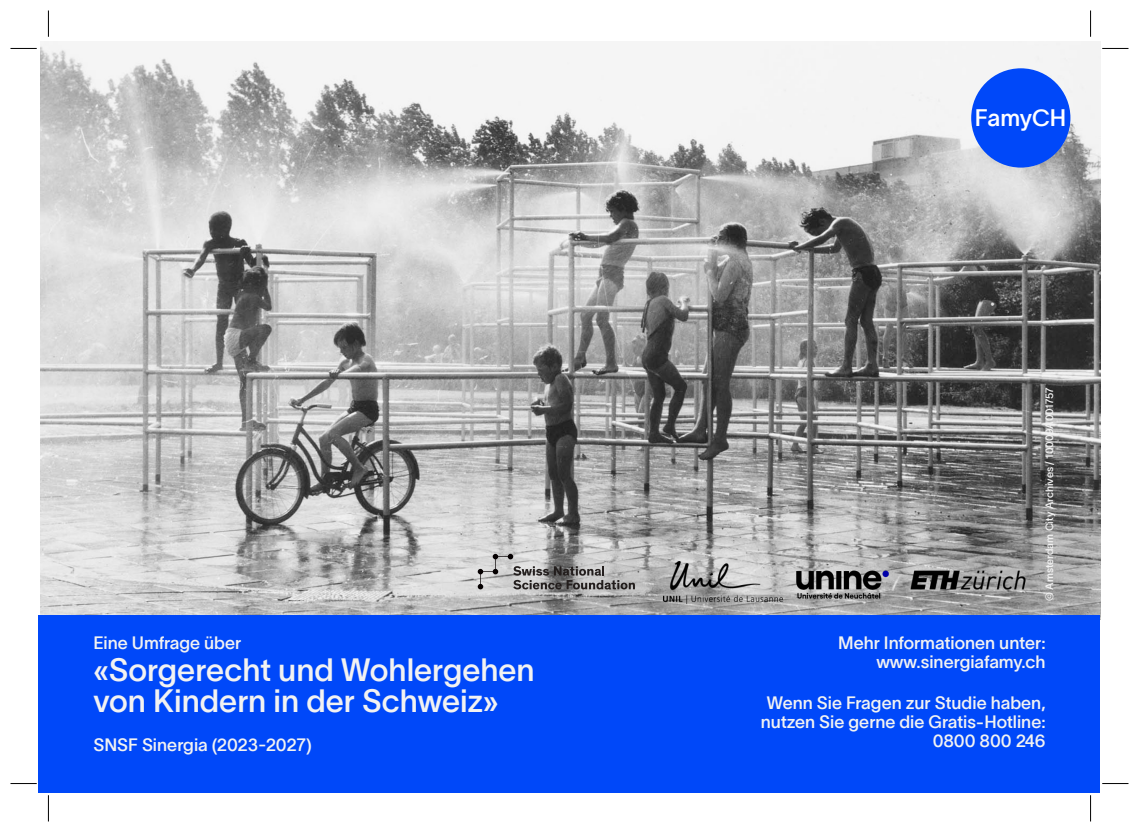
<style>
.page{position:relative;width:1139px;height:832px;background:#fff}
.page>*{position:absolute;margin:0;border:0;box-sizing:border-box;transform-origin:0 0}
.t1{font:31.5px/31.5px "TWK Lausanne Pan 500";color:#f2f2f2}
.t2{font:23.28px "TWK Lausanne Pan 500";color:#fff}
.t3{font:17.5px/19.2px "TWK Lausanne Pan 500";color:#f2f2f2;text-align:right}
.t4{font:10.5px "TWK Lausanne Pan 500";color:#f2f2f2}
</style>
<div class="page">
<img style="left:40px;top:41px;width:1060px;height:574px">
<div style="left:38px;top:615px;width:1062px;height:178px;background:#0048f9"></div>
<div style="left:971px;top:68px;width:99px;height:99px;background:#0048f9;border-radius:50%"></div>
<img style="left:784px;top:549px;width:118px;height:65px">
<img style="left:892px;top:552px;width:151px;height:55px">
<svg style="left:478px;top:554px;width:157px;height:35px;background:#a09f9f"></svg>
<img style="left:664px;top:562px;width:119px;height:41px">
<svg style="left:10px;top:48px;width:27px;height:1px"></svg>
<svg style="left:48px;top:10px;width:1px;height:27px"></svg>
<svg style="left:1090px;top:10px;width:1px;height:27px"></svg>
<svg style="left:1102px;top:48px;width:26px;height:1px"></svg>
<svg style="left:10px;top:783px;width:27px;height:1px"></svg>
<svg style="left:48px;top:795px;width:1px;height:26px"></svg>
<svg style="left:1102px;top:783px;width:26px;height:1px"></svg>
<svg style="left:1090px;top:795px;width:1px;height:26px"></svg>
<p class="t3" style="left:93px;top:633px;width:149px">Eine Umfrage über</p>
<h1 class="t1" style="left:93px;top:653px;width:443px">«Sorgerecht und Wohlergehen von Kindern in der Schweiz»</h1>
<p class="t3" style="left:93px;top:734px;width:220px">SNSF Sinergia (2023-2027)</p>
<h2 class="t2" style="left:975px;top:105px;width:93px">FamyCH</h2>
<p class="t4" style="left:1043px;top:600px;width:215px;rotate:-90deg">© Amsterdam City Archives / 10009A001757</p>
<p class="t3" style="left:838px;top:633px;width:209px">Mehr Informationen unter: www.sinergiafamy.ch</p>
<p class="t3" style="left:761px;top:692px;width:286px">Wenn Sie Fragen zur Studie haben, nutzen Sie gerne die Gratis-Hotline:<br>0800 800 246</p>
</div>
